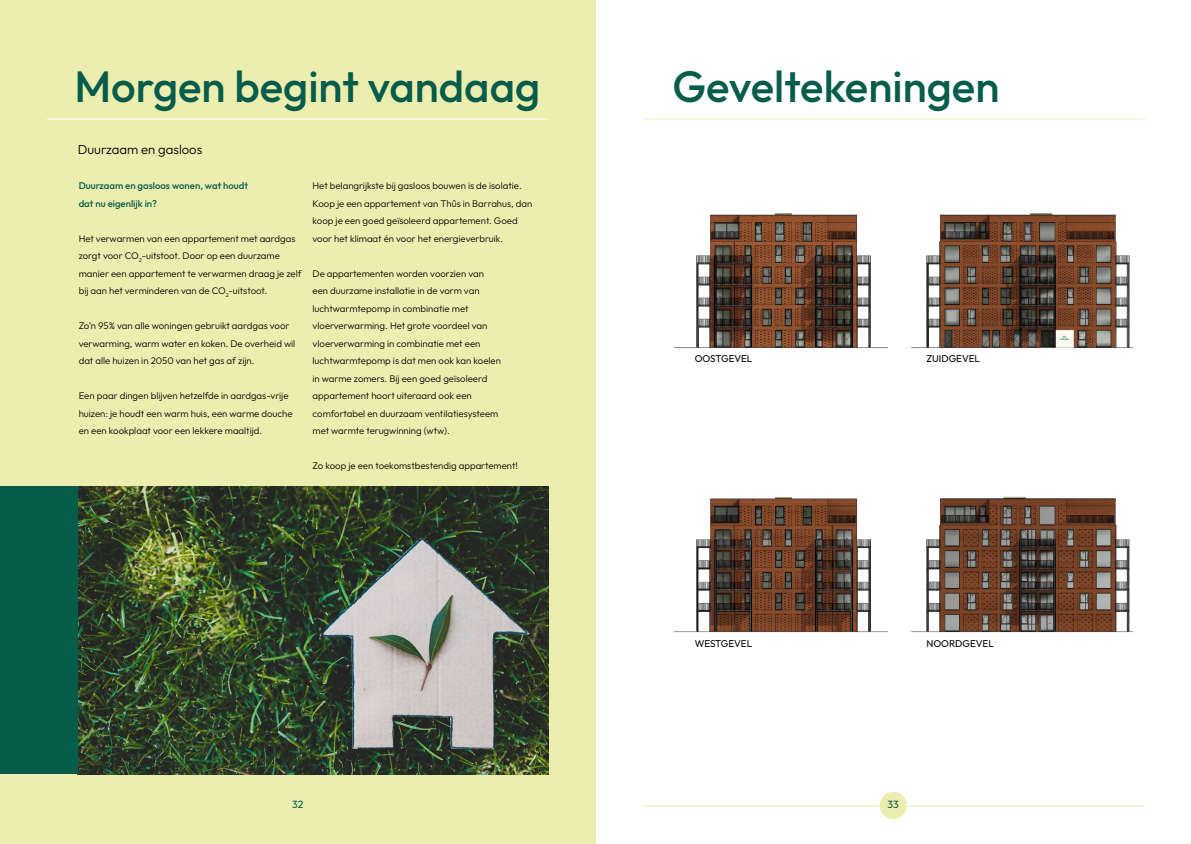
<style>
.page{position:relative;width:1191px;height:844px;background:#fff}
.page>*{position:absolute;margin:0;border:0;box-sizing:border-box;transform-origin:0 0}
.t1{font:500 43.75px "Outfit";color:#065c4a}
.t2{font:300 13.12px "Outfit";color:#000}
.t3{font:10.5px "Outfit";color:#065c4a}
.t4{font:9.89px "Outfit";color:#000}
.t5{font:300 9.62px/17.5px "Outfit";color:#000}
.t6{font:500 9.62px/17.5px "Outfit";color:#065c4a}
</style>
<div class="page">
<div style="left:0;top:0;width:595px;height:843px;background:#eceeaf"></div>
<img style="left:675px;top:213px;width:212px;height:135px">
<img style="left:675px;top:497px;width:212px;height:135px">
<img style="left:912px;top:213px;width:220px;height:135px">
<img style="left:912px;top:496px;width:220px;height:136px">
<hr style="left:644px;top:119px;width:501px;height:1px;background:#eceeaf">
<hr style="left:47px;top:119px;width:501px;height:1px;background:#fff">
<img style="left:78px;top:486px;width:470px;height:288px">
<div style="left:0;top:486px;width:78px;height:288px;background:#065c4a"></div>
<hr style="left:642px;top:805px;width:501px;height:1px;background:#eceeaf">
<div style="left:879px;top:791px;width:28px;height:28px;background:#eceeaf;border-radius:50%"></div>
<h1 class="t1" style="left:74px;top:58px;width:467px">Morgen begint vandaag</h1>
<h1 class="t1" style="left:672px;top:58px;width:328px">Geveltekeningen</h1>
<h2 class="t2" style="left:78px;top:142px;width:126px">Duurzaam en gasloos</h2>
<p class="t6" style="left:79px;top:177px;width:171px">Duurzaam en gasloos wonen, wat houdt dat nu eigenlijk in?</p>
<p class="t5" style="left:79px;top:229px;width:224px">Het verwarmen van een appartement met aardgas zorgt voor CO<sub>2</sub>-uitstoot. Door op een duurzame manier een appartement te verwarmen draag je zelf bij aan het verminderen van de CO<sub>2</sub>-uitstoot.</p>
<p class="t5" style="left:79px;top:317px;width:218px">Zo’n 95% van alle woningen gebruikt aardgas voor verwarming, warm water en koken. De overheid wil dat alle huizen in 2050 van het gas af zijn.</p>
<p class="t5" style="left:79px;top:387px;width:215px">Een paar dingen blijven hetzelfde in aardgas-vrije huizen: je houdt een warm huis, een warme douche en een kookplaat voor een lekkere maaltijd.</p>
<p class="t5" style="left:312px;top:177px;width:221px">Het belangrijkste bij gasloos bouwen is de isolatie.<br>Koop je een appartement van Thûs in Barrahus, dan koop je een goed geïsoleerd appartement. Goed voor het klimaat én voor het energieverbruik.</p>
<p class="t5" style="left:312px;top:264px;width:190px">De appartementen worden voorzien van een duurzame installatie in de vorm van luchtwarmtepomp in combinatie met vloerverwarming. Het grote voordeel van vloerverwarming in combinatie met een luchtwarmtepomp is dat men ook kan koelen in warme zomers. Bij een goed geïsoleerd appartement hoort uiteraard ook een comfortabel en duurzaam ventilatiesysteem met warmte terugwinning (wtw).</p>
<p class="t5" style="left:312px;top:457px;width:207px">Zo koop je een toekomstbestendig appartement!</p>
<p class="t4" style="left:694px;top:353px;width:59px">OOSTGEVEL</p>
<p class="t4" style="left:926px;top:353px;width:55px">ZUIDGEVEL</p>
<p class="t4" style="left:694px;top:637px;width:59px">WESTGEVEL</p>
<p class="t4" style="left:926px;top:637px;width:69px">NOORDGEVEL</p>
<p class="t3" style="left:292px;top:798px;width:13px">32</p>
<p class="t3" style="left:887px;top:798px;width:13px">33</p>
</div>
